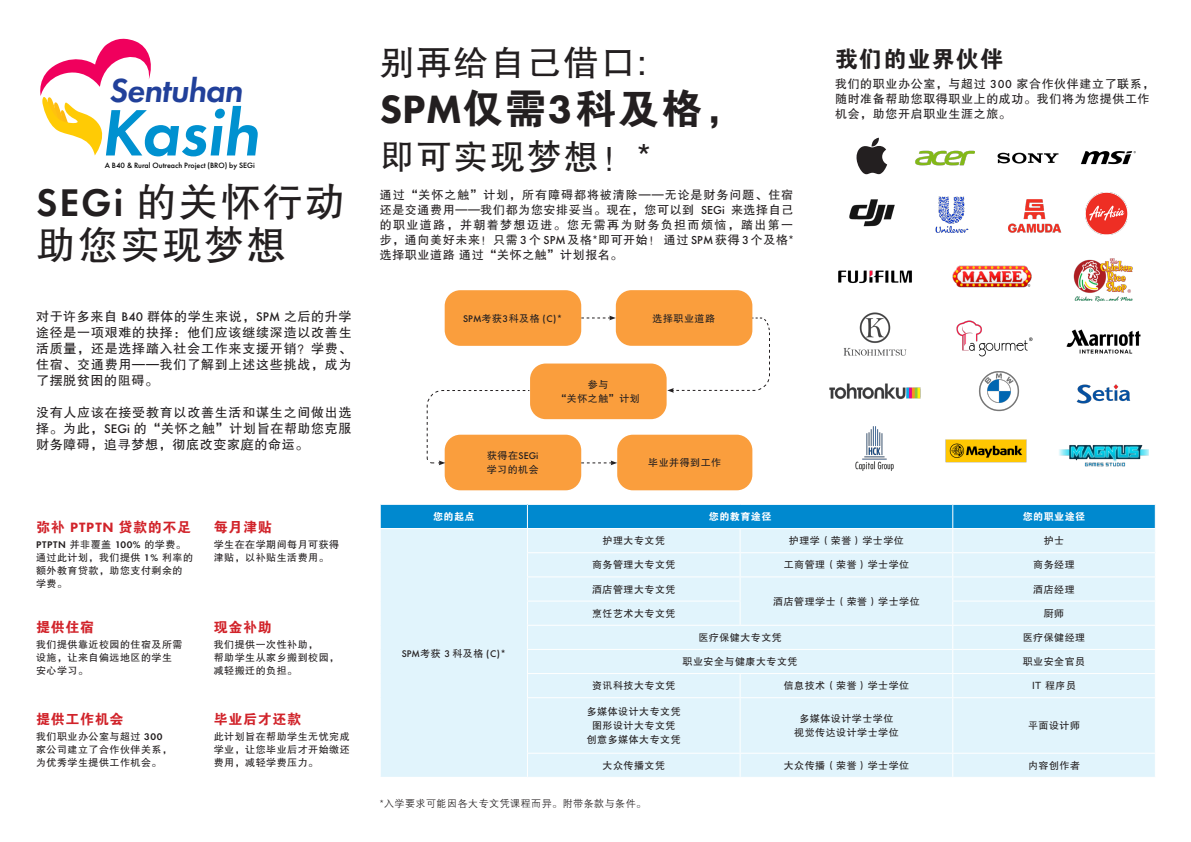
<style>
.page{position:relative;width:1191px;height:842px;background:#fff}
.page>*{position:absolute;margin:0;border:0;box-sizing:border-box;transform-origin:0 0}
.t1{font:italic 600 68px "Futura PT";color:#0091d0}
.t2{font:41px "FZDHTK GBK1 0";color:#231f20}
.t3{font:40px/43px "FZHTK GBK1 0";letter-spacing:.05em;color:#231f20}
.t4{font:35px "FZHTK GBK1 0";letter-spacing:.05em;color:#231f20}
.t5{font:italic 600 34.6px "Futura PT";letter-spacing:-.025em;color:#21409a}
.t6{font:23px "FZDHTK GBK1 0";letter-spacing:.05em;color:#231f20}
.t7{font:14px "FZDHTK GBK1 0";letter-spacing:.05em;color:#d1232a}
.t8{font:13px/16px "FZHTK GBK1 0";letter-spacing:.06em;color:#231f20;text-align:justify}
.t9{font:12px/15px "FZHTK GBK1 0";letter-spacing:.05em;color:#231f20}
.t10{font:10px/13px "FZHTK GBK1 0";letter-spacing:.05em;color:#231f20}
.t11{font:500 10px "Futura PT";color:#231f20}
.t12{font:10px "FZZDXK GBK1 0";letter-spacing:.05em;color:#231f20}
.t13{font:600 10px "Futura PT";letter-spacing:.05em;color:#231f20}
.t14{font:10px "FZDHTK GBK1 0";letter-spacing:.05em;color:#fff}
.t15{font:500 8px "Futura PT";color:#000}
.s1{font-family:"Futura PT";font-weight:600}
.s2{font-family:"Futura PT";font-weight:500}
.s3{font-family:"Futura PT";font-weight:800}
.s4{font-family:"FZHTK GBK1 0";font-weight:400}
</style>
<div class="page">
<div style="left:380px;top:504px;width:147px;height:25px;background:#0089cf"></div>
<div style="left:380px;top:529px;width:147px;height:248px;background:#e1f4fc"></div>
<hr style="left:380px;top:504px;width:147px;height:1px;background:#fff">
<hr style="left:380px;top:528px;width:147px;height:1px;background:#fff">
<svg style="left:380px;top:505px;width:1px;height:193px"></svg>
<hr style="left:380px;top:698px;width:1px;height:55px;background:#fff">
<svg style="left:380px;top:753px;width:1px;height:24px"></svg>
<svg style="left:527px;top:504px;width:628px;height:273px;background:#cfebf8"></svg>
<svg style="left:581px;top:316px;width:35px;height:4px"></svg>
<div style="left:445px;top:290px;width:136px;height:56px;background:#fa9e3d;border-radius:16px"></div>
<div style="left:616px;top:290px;width:136px;height:56px;background:#fa9e3d;border-radius:16px"></div>
<div style="left:530px;top:363px;width:136px;height:56px;background:#fa9e3d;border-radius:16px"></div>
<div style="left:445px;top:435px;width:136px;height:55px;background:#fa9e3d;border-radius:16px"></div>
<div style="left:617px;top:435px;width:135px;height:55px;background:#fa9e3d;border-radius:16px"></div>
<svg style="left:667px;top:317px;width:103px;height:76px"></svg>
<svg style="left:426px;top:390px;width:104px;height:75px"></svg>
<svg style="left:581px;top:460px;width:36px;height:5px"></svg>
<svg style="left:40px;top:38px;width:111px;height:117px"></svg>
<svg style="left:856px;top:138px;width:31px;height:36px"></svg>
<img style="left:915px;top:150px;width:59px;height:16px">
<img style="left:1085px;top:192px;width:42px;height:42px">
<img style="left:979px;top:382px;width:41px;height:30px">
<img style="left:849px;top:174px;width:46px;height:53px">
<img style="left:838px;top:270px;width:74px;height:14px">
<img style="left:1008px;top:199px;width:54px;height:34px">
<img style="left:855px;top:426px;width:39px;height:45px">
<img style="left:843px;top:312px;width:63px;height:44px">
<img style="left:956px;top:320px;width:77px;height:62px">
<img style="left:1059px;top:445px;width:90px;height:22px">
<img style="left:952px;top:265px;width:79px;height:22px">
<img style="left:1066px;top:329px;width:74px;height:25px">
<img style="left:945px;top:439px;width:82px;height:24px">
<img style="left:1081px;top:151px;width:55px;height:14px">
<img style="left:1076px;top:384px;width:55px;height:20px">
<img style="left:997px;top:152px;width:62px;height:12px">
<img style="left:1073px;top:258px;width:60px;height:44px">
<img style="left:829px;top:383px;width:92px;height:17px">
<img style="left:935px;top:196px;width:34px;height:37px">
<p class="t5" style="left:109px;top:68px;width:135px">Sentuhan</p>
<p class="t1" style="left:101px;top:89px;width:160px">Kasih</p>
<p class="t15" style="left:105px;top:160px;width:152px">A B40 &amp; Rural Outreach Project (BRO) by SEGi</p>
<p class="t3" style="left:36px;top:181px;width:310px"><span class="s1">SEGi</span> 的关怀行动助您实现梦想</p>
<p class="t8" style="left:36px;top:309px;width:317px">对于许多来自 <span class="s2">B40</span> 群体的学生来说，<span class="s2">SPM</span> 之后的升学途径是一项艰难的抉择：他们应该继续深造以改善生活质量，还是选择踏入社会工作来支援开销？学费、住宿、交通费用——我们了解到上述这些挑战，成为了摆脱贫困的阻碍。</p>
<p class="t8" style="left:36px;top:405px;width:317px">没有人应该在接受教育以改善生活和谋生之间做出选择。为此，<span class="s2">SEGi</span> 的“关怀之触”计划旨在帮助您克服财务障碍，追寻梦想，彻底改变家庭的命运。</p>
<p class="t7" style="left:36px;top:520px;width:157px">弥补 <span class="s3">PTPTN</span> 贷款的不足</p>
<p class="t13" style="left:36px;top:538px;width:151px">PTPTN <span class="s4">并非覆盖</span> 100% <span class="s4">的学费。</span></p>
<p class="t10" style="left:36px;top:551px;width:158px">通过此计划，我们提供 <span class="s1">1%</span> 利率的额外教育贷款，助您支付剩余的</p>
<p class="t10" style="left:36px;top:577px;width:32px">学费。</p>
<p class="t7" style="left:36px;top:620px;width:60px">提供住宿</p>
<p class="t10" style="left:36px;top:638px;width:148px">我们提供靠近校园的住宿及所需设施，让来自偏远地区的学生安心学习。</p>
<p class="t7" style="left:36px;top:711px;width:89px">提供工作机会</p>
<p class="t10" style="left:36px;top:730px;width:138px">我们职业办公室与超过 <span class="s1">300</span>家公司建立了合作伙伴关系，</p>
<p class="t10" style="left:36px;top:756px;width:127px">为优秀学生提供工作机会。</p>
<p class="t7" style="left:214px;top:520px;width:60px">每月津贴</p>
<p class="t10" style="left:214px;top:538px;width:127px">学生在在学期间每月可获得</p>
<p class="t10" style="left:214px;top:551px;width:117px">津贴，以补贴生活费用。</p>
<p class="t7" style="left:214px;top:620px;width:60px">现金补助</p>
<p class="t10" style="left:214px;top:638px;width:106px">我们提供一次性补助，</p>
<p class="t10" style="left:214px;top:651px;width:127px">帮助学生从家乡搬到校园，</p>
<p class="t10" style="left:214px;top:664px;width:85px">减轻搬迁的负担。</p>
<p class="t7" style="left:214px;top:711px;width:89px">毕业后才还款</p>
<p class="t10" style="left:214px;top:730px;width:138px">此计划旨在帮助学生无忧完成</p>
<p class="t10" style="left:214px;top:743px;width:138px">学业，让您毕业后才开始缴还</p>
<p class="t10" style="left:214px;top:756px;width:106px">费用，减轻学费压力。</p>
<p class="t4" style="left:380px;top:44px;width:268px">别再给自己借口:</p>
<p class="t2" style="left:380px;top:87px;width:367px"><span class="s3">SPM</span>仅需<span class="s3">3</span>科及格，</p>
<p class="t4" style="left:380px;top:138px;width:272px">即可实现梦想！*</p>
<p class="t9" style="left:380px;top:188px;width:415px;text-align:justify">通过“关怀之触”计划，所有障碍都将被清除——无论是财务问题、住宿还是交通费用——我们都为您安排妥当。现在，您可以到 <span class="s2">SEGi</span> 来选择自己的职业道路，并朝着梦想迈进。您无需再为财务负担而烦恼，踏出第一步，通向美好未来！只需 <span class="s2">3</span> 个 <span class="s2">SPM</span> 及格*即可开始！ 通过 <span class="s2">SPM</span> 获得 <span class="s2">3</span> 个及格*选择职业道路 通过“关怀之触”计划报名。</p>
<p class="t11" style="left:463px;top:312px;width:101px">SPM<span class="s4">考获</span>3<span class="s4">科及格</span> (C)*</p>
<p class="t10" style="left:652px;top:312px;width:64px">选择职业道路</p>
<p class="t11" style="left:487px;top:450px;width:53px"><span class="s4">获得在</span>SEGi</p>
<p class="t10" style="left:487px;top:463px;width:53px">学习的机会</p>
<p class="t10" style="left:588px;top:378px;width:22px">参与</p>
<p class="t10" style="left:556px;top:392px;width:85px">“关怀之触”计划</p>
<p class="t10" style="left:648px;top:456px;width:74px">毕业并得到工作</p>
<p class="t6" style="left:835px;top:47px;width:169px">我们的业界伙伴</p>
<p class="t9" style="left:835px;top:77px;width:321px">我们的职业办公室，与超过 <span class="s2">300</span> 家合作伙伴建立了联系，随时准备帮助您取得职业上的成功。我们将为您提供工作</p>
<p class="t9" style="left:835px;top:107px;width:177px">机会，助您开启职业生涯之旅。</p>
<p class="t14" style="left:433px;top:511px;width:43px">您的起点</p>
<p class="t14" style="left:709px;top:511px;width:64px">您的教育途径</p>
<p class="t14" style="left:1022px;top:511px;width:64px">您的职业途径</p>
<p class="t11" style="left:402px;top:647px;width:106px">SPM<span class="s4">考获</span> 3 <span class="s4">科及格</span> (C)*</p>
<p class="t10" style="left:602px;top:534px;width:64px">护理大专文凭</p>
<p class="t10" style="left:789px;top:534px;width:116px">护理学（荣誉）学士学位</p>
<p class="t10" style="left:1043px;top:534px;width:22px">护士</p>
<p class="t10" style="left:592px;top:558px;width:85px">商务管理大专文凭</p>
<p class="t10" style="left:783px;top:558px;width:127px">工商管理（荣誉）学士学位</p>
<p class="t10" style="left:1033px;top:558px;width:43px">商务经理</p>
<p class="t10" style="left:592px;top:583px;width:85px">酒店管理大专文凭</p>
<p class="t10" style="left:773px;top:595px;width:148px">酒店管理学士（荣誉）学士学位</p>
<p class="t10" style="left:1033px;top:583px;width:43px">酒店经理</p>
<p class="t10" style="left:592px;top:607px;width:85px">烹饪艺术大专文凭</p>
<p class="t10" style="left:1043px;top:607px;width:22px">厨师</p>
<p class="t10" style="left:698px;top:631px;width:85px">医疗保健大专文凭</p>
<p class="t10" style="left:1022px;top:631px;width:64px">医疗保健经理</p>
<p class="t10" style="left:682px;top:655px;width:116px">职业安全与健康大专文凭</p>
<p class="t10" style="left:1022px;top:655px;width:64px">职业安全官员</p>
<p class="t10" style="left:592px;top:679px;width:85px">资讯科技大专文凭</p>
<p class="t10" style="left:783px;top:679px;width:127px">信息技术（荣誉）学士学位</p>
<p class="t10" style="left:1032px;top:679px;width:46px">IT 程序员</p>
<p class="t10" style="left:587px;top:705px;width:95px">多媒体设计大专文凭</p>
<p class="t10" style="left:592px;top:719px;width:85px">图形设计大专文凭</p>
<p class="t10" style="left:587px;top:733px;width:95px">创意多媒体大专文凭</p>
<p class="t10" style="left:799px;top:712px;width:95px">多媒体设计学士学位</p>
<p class="t10" style="left:794px;top:726px;width:106px">视觉传达设计学士学位</p>
<p class="t10" style="left:1028px;top:719px;width:53px">平面设计师</p>
<p class="t10" style="left:602px;top:759px;width:64px">大众传播文凭</p>
<p class="t10" style="left:783px;top:759px;width:127px">大众传播（荣誉）学士学位</p>
<p class="t10" style="left:1028px;top:759px;width:53px">内容创作者</p>
<p class="t12" style="left:380px;top:798px;width:268px">*入学要求可能因各大专文凭课程而异。附带条款与条件。</p>
</div>
